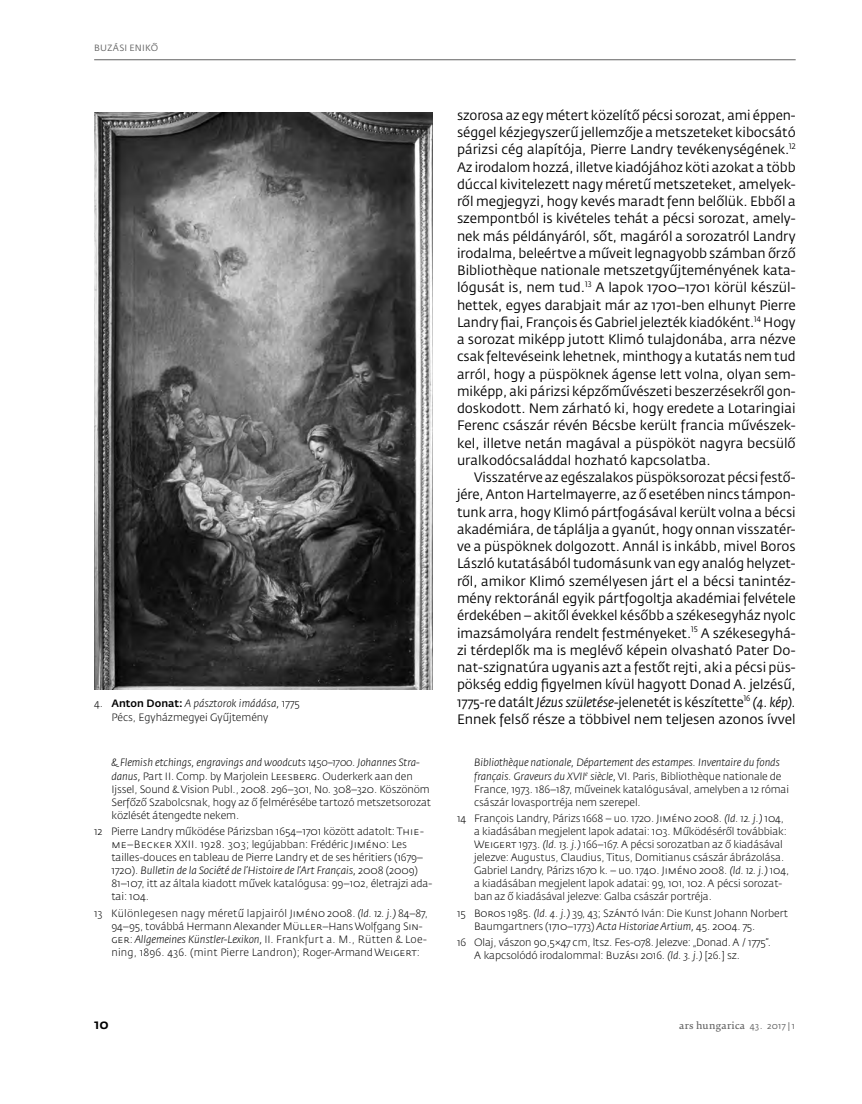
<style>
.page{position:relative;width:862px;height:1104px;background:#fff}
.page>*{position:absolute;margin:0;border:0;box-sizing:border-box;transform-origin:0 0}
.t1{font:13.5px/17.2px "Fedra Sans Pro";color:#000;text-align:justify}
.t2{font:13.5px/17.2px "Fedra Sans Pro";color:#000;text-align:justify;scale:.96 1}
.t3{font:500 13.5px "Fedra Sans Pro";color:#000}
.t4{font:300 10.5px/13px "Fedra Sans Pro";letter-spacing:-.01em;color:#000}
.t5{font:9px "Fedra Serif B Pro";letter-spacing:.025em;color:#626262}
.t6{font:9px "Fedra Sans Pro";letter-spacing:.02em;color:#626262}
.s1{font-weight:500}
.s2{font-style:italic}
.s3{font-family:"Fedra Sans Pro"}
</style>
<div class="page">
<hr style="left:94px;top:59px;width:701px;height:1px;background:#626262">
<img style="left:94px;top:113px;width:339px;height:576px">
<p class="t6" style="left:94px;top:44px;width:65px">BUZÁSI ENIKŐ</p>
<p class="t4" style="left:111px;top:696px;width:190px;line-height:14.2px;text-indent:-17px">4. <span class="s1">Anton Donat:</span> <span class="s2">A pásztorok imádása,</span> 1775<br>Pécs, Egyházmegyei Gyűjtemény</p>
<p class="t4" style="left:111px;top:757px;width:321px"><span class="s2">&amp; Flemish etchings, engravings and woodcuts 1450–1700. Johannes Stra&shy;danus,</span> Part II. Comp. by Marjolein Leesberg. Ouderkerk aan den Ijssel, Sound &amp; Vision Publ., 2008. 296–301, No. 308–320. Köszönöm Serfőző Szabolcsnak, hogy az ő felmérésébe tartozó metszetsorozat közlését átengedte nekem.</p>
<p class="t4" style="left:111px;top:826px;width:322px;text-indent:-17px">12 Pierre Landry működése Párizsban 1654–1701 között adatolt: Thie&shy;me–Becker XXII. 1928. 303; legújabban: Frédéric Jiméno: Les tailles-douces en tableau de Pierre Landry et de ses héritiers (1679– 1720). <span class="s2">Bulletin de la Société de l’Histoire de l’Art Français,</span> 2008 (2009)<br>81–107, itt az általa kiadott művek katalógusa: 99–102, életrajzi ada&shy;tai: 104.</p>
<p class="t4" style="left:111px;top:907px;width:318px;text-indent:-17px">13 Különlegesen nagy méretű lapjairól Jiméno 2008. <span class="s2">(ld. 12. j.)</span> 84–87, 94–95, továbbá Hermann Alexander Müller–Hans Wolfgang Sin&shy;ger: <span class="s2">Allgemeines Künstler-Lexikon,</span> II. Frankfurt a. M., Rütten &amp; Loe&shy;ning, 1896. 436. (mint Pierre Landron); Roger-Armand Weigert:</p>
<p class="t1" style="left:457px;top:108px;width:340px">szorosa az egy métert közelítő pécsi sorozat, ami éppen&shy;séggel kézjegyszerű jellemzője a metszeteket kibocsátó párizsi cég alapítója, Pierre Landry tevékenységének.<sup>12<br></sup>Az irodalom hozzá, illetve kiadójához köti azokat a több dúccal kivitelezett nagy méretű metszeteket, amelyek&shy;ről megjegyzi, hogy kevés maradt fenn belőlük. Ebből a szempontból is kivételes tehát a pécsi sorozat, amely&shy;nek más példányáról, sőt, magáról a sorozatról Landry irodalma, beleértve a műveit legnagyobb számban őrző Bibliothèque nationale metszetgyűjteményének kata&shy;lógusát is, nem tud.<sup>13</sup> A lapok 1700–1701 körül készül&shy;hettek, egyes darabjait már az 1701-ben elhunyt Pierre Landry fiai, François és Gabriel jelezték kiadóként.<sup>14</sup> Hogy a sorozat miképp jutott Klimó tulajdonába, arra nézve csak feltevéseink lehetnek, minthogy a kutatás nem tud arról, hogy a püspöknek ágense lett volna, olyan sem&shy;miképp, aki párizsi képzőművészeti beszerzésekről gon&shy;doskodott. Nem zárható ki, hogy eredete a Lotaringiai Ferenc császár révén Bécsbe került francia művészek&shy;kel, illetve netán magával a püspököt nagyra becsülő uralkodócsaláddal hozható kapcsolatba.</p>
<p class="t2" style="left:457px;top:470px;width:354px;text-indent:17px">Visszatérve az egészalakos püspöksorozat pécsi festő&shy;jére, Anton Hartelmayerre, az ő esetében nincs támpon&shy;tunk arra, hogy Klimó pártfogásával került volna a bécsi akadémiára, de táplálja a gyanút, hogy onnan visszatér&shy;ve a püspöknek dolgozott. Annál is inkább, mivel Boros László kutatásából tudomásunk van egy analóg helyzet&shy;ről, amikor Klimó személyesen járt el a bécsi tanintéz&shy;mény rektoránál egyik pártfogoltja akadémiai felvétele érdekében – akitől évekkel később a székesegyház nyolc imazsámolyára rendelt festményeket.<sup>15</sup> A székesegyhá&shy;zi térdeplők ma is meglévő képein olvasható Pater Do&shy;nat-szignatúra ugyanis azt a festőt rejti, aki a pécsi püs&shy;pökség eddig figyelmen kívül hagyott Donad A. jelzésű, 1775-re datált <span class="s2">Jézus születése-</span>jelenetét is készítette<sup>16</sup> <span class="s2">(4. kép).<br></span>Ennek felső része a többivel nem teljesen azonos ívvel</p>
<p class="t4" style="left:474px;top:757px;width:316px"><span class="s2">Bibliothèque nationale, Département des estampes. Inventaire du fonds français. Graveurs du XVII</span><sup>e</sup> <span class="s2">siècle,</span> VI. Paris, Bibliothèque nationale de France, 1973. 186–187, műveinek katalógusával, amelyben a 12 római császár lovasportréja nem szerepel.</p>
<p class="t4" style="left:474px;top:812px;width:316px;text-indent:-17px">14 François Landry, Párizs 1668 – uo. 1720. Jiméno 2008. <span class="s2">(ld. 12. j.)</span> 104, a kiadásában megjelent lapok adatai: 103. Működéséről továbbiak:<br>Weigert 1973. <span class="s2">(ld. 13. j.)</span> 166–167. A pécsi sorozatban az ő kiadásával jelezve: Augustus, Claudius, Titus, Domitianus császár ábrázolása.<br>Gabriel Landry, Párizs 1670 k. – uo. 1740. Jiméno 2008. <span class="s2">(ld. 12. j.)</span> 104, a kiadásában megjelent lapok adatai: 99, 101, 102. A pécsi sorozat&shy;ban az ő kiadásával jelezve: Galba császár portréja.</p>
<p class="t4" style="left:474px;top:907px;width:315px;text-indent:-17px">15 Boros 1985. <span class="s2">(ld. 4. j.)</span> 39, 43; Szántó Iván: Die Kunst Johann Norbert<br>Baumgartners (1710–1773) <span class="s2">Acta Historiae Artium,</span> 45. 2004. 75.</p>
<p class="t4" style="left:474px;top:936px;width:298px;text-indent:-17px">16 Olaj, vászon 90,5×47 cm, ltsz. Fes-078. Jelezve: „Donad. A / 1775”.<br>A kapcsolódó irodalommal: Buzási 2016. <span class="s2">(ld. 3. j.)</span> [26.] sz.</p>
<p class="t3" style="left:94px;top:1019px;width:16px">10</p>
<p class="t5" style="left:679px;top:1021px;width:117px">ars hungarica <span class="s3">43. 2017 | 1</span></p>
</div>
